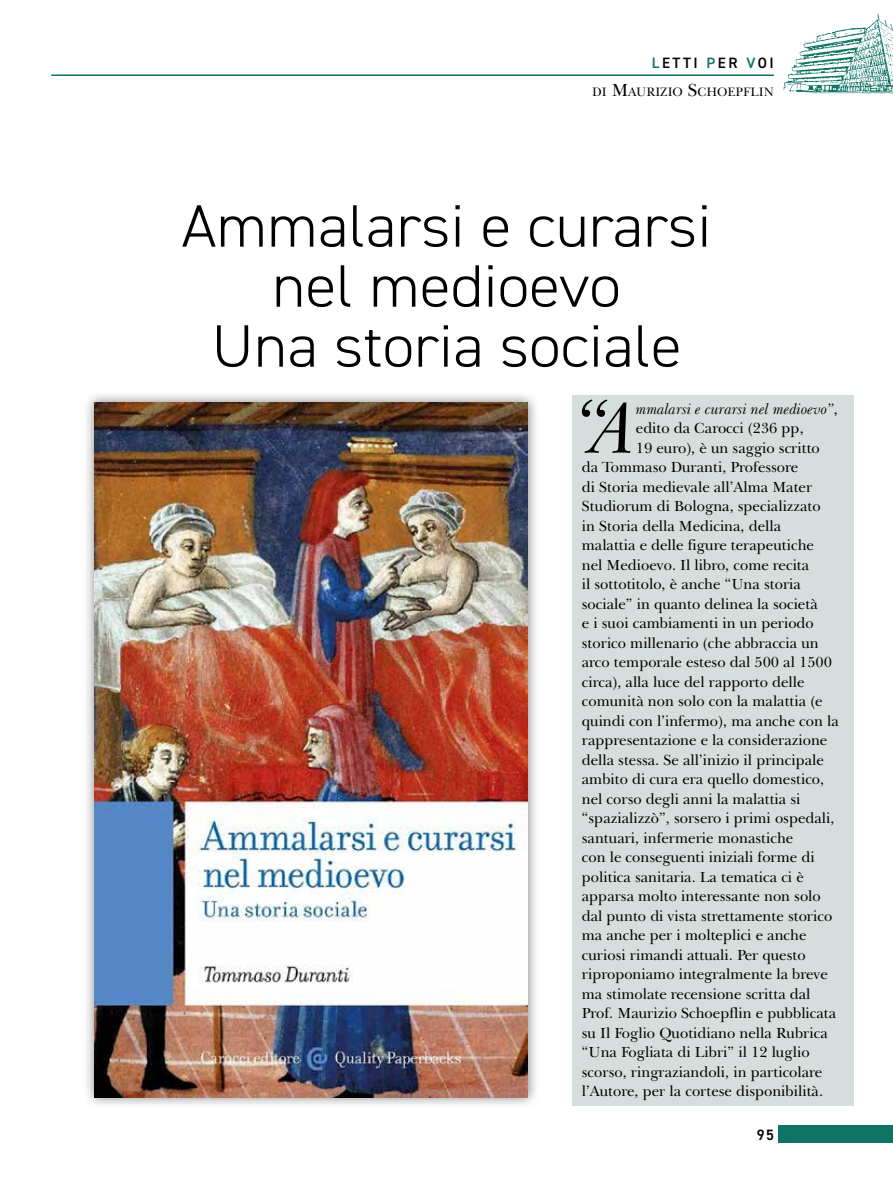
<style>
.page{position:relative;width:893px;height:1191px;background:#fff}
.page>*{position:absolute;margin:0;border:0;box-sizing:border-box;transform-origin:0 0}
.t1{font:italic 73.05px "New Baskerville IT Cby BT";color:#000}
.t2{font:300 60px/60px "DIN2014";color:#000;text-align:center;scale:1.06 1}
.t3{font:15px "New Baskerville IT Cby BT";color:#000}
.t4{font:italic 15px "New Baskerville IT Cby BT";color:#000}
.t5{font:600 15px "DIN2014";letter-spacing:.17em;color:#000}
.t6{font:12.6px "New Baskerville IT Cby BT";color:#000}
.s1{color:#0f7366}
.s2{font-size:18px}
.s3{font-style:normal}
</style>
<div class="page">
<div style="left:778px;top:1125px;width:115px;height:17px;background:#0f7366"></div>
<svg style="left:783px;top:14px;width:110px;height:80px"></svg>
<hr style="left:51px;top:74px;width:723px;height:2px;background:#0f7366">
<div style="left:572px;top:395px;width:282px;height:710px;background:#d5dedc"></div>
<div style="left:83px;top:391px;width:456px;height:717px;background:#000;opacity:.5"></div>
<img style="left:95px;top:403px;width:433px;height:694px">
<p class="t5" style="left:652px;top:53px;width:123px"><span class="s1">L</span>ETTI <span class="s1">P</span>ER <span class="s1">V</span>OI</p>
<p class="t6" style="left:592px;top:84px;width:183px">DI <span class="s2">M</span>AURIZIO <span class="s2">S</span>CHOEPFLIN</p>
<h2 class="t2" style="left:181px;top:196px;width:501px">Ammalarsi e curarsi nel medioevo<br>Una storia sociale</h2>
<h1 class="t1" style="left:574px;top:383px;width:63px">“A</h1>
<p class="t4" style="left:636px;top:399px;width:203px">mmalarsi e curarsi nel medioevo”<span class="s3">,</span></p>
<p class="t3" style="left:636px;top:419px;width:169px">edito da Carocci (236 pp,</p>
<p class="t3" style="left:636px;top:438px;width:186px">19 euro), è un saggio scritto</p>
<p class="t3" style="left:582px;top:458px;width:218px">da Tommaso Duranti, Professore</p>
<p class="t3" style="left:582px;top:477px;width:232px">di Storia medievale all’Alma Mater</p>
<p class="t3" style="left:582px;top:497px;width:240px">Studiorum di Bologna, specializzato</p>
<p class="t3" style="left:582px;top:516px;width:201px">in Storia della Medicina, della</p>
<p class="t3" style="left:582px;top:536px;width:234px">malattia e delle figure terapeutiche</p>
<p class="t3" style="left:582px;top:555px;width:229px">nel Medioevo. Il libro, come recita</p>
<p class="t3" style="left:582px;top:575px;width:221px">il sottotitolo, è anche “Una storia</p>
<p class="t3" style="left:582px;top:594px;width:237px">sociale” in quanto delinea la società</p>
<p class="t3" style="left:582px;top:614px;width:233px">e i suoi cambiamenti in un periodo</p>
<p class="t3" style="left:582px;top:633px;width:238px">storico millenario (che abbraccia un</p>
<p class="t3" style="left:582px;top:653px;width:252px">arco temporale esteso dal 500 al 1500</p>
<p class="t3" style="left:582px;top:672px;width:224px">circa), alla luce del rapporto delle</p>
<p class="t3" style="left:582px;top:692px;width:242px">comunità non solo con la malattia (e</p>
<p class="t3" style="left:582px;top:711px;width:259px">quindi con l’infermo), ma anche con la</p>
<p class="t3" style="left:582px;top:731px;width:247px">rappresentazione e la considerazione</p>
<p class="t3" style="left:582px;top:750px;width:243px">della stessa. Se all’inizio il principale</p>
<p class="t3" style="left:582px;top:770px;width:244px">ambito di cura era quello domestico,</p>
<p class="t3" style="left:582px;top:789px;width:220px">nel corso degli anni la malattia si</p>
<p class="t3" style="left:582px;top:809px;width:254px">“spazializzò”, sorsero i primi ospedali,</p>
<p class="t3" style="left:582px;top:828px;width:213px">santuari, infermerie monastiche</p>
<p class="t3" style="left:582px;top:848px;width:234px">con le conseguenti iniziali forme di</p>
<p class="t3" style="left:582px;top:867px;width:223px">politica sanitaria. La tematica ci è</p>
<p class="t3" style="left:582px;top:887px;width:240px">apparsa molto interessante non solo</p>
<p class="t3" style="left:582px;top:906px;width:252px">dal punto di vista strettamente storico</p>
<p class="t3" style="left:582px;top:926px;width:226px">ma anche per i molteplici e anche</p>
<p class="t3" style="left:582px;top:945px;width:225px">curiosi rimandi attuali. Per questo</p>
<p class="t3" style="left:582px;top:965px;width:248px">riproponiamo integralmente la breve</p>
<p class="t3" style="left:582px;top:984px;width:230px">ma stimolate recensione scritta dal</p>
<p class="t3" style="left:582px;top:1004px;width:256px">Prof. Maurizio Schoepflin e pubblicata</p>
<p class="t3" style="left:582px;top:1023px;width:247px">su Il Foglio Quotidiano nella Rubrica</p>
<p class="t3" style="left:582px;top:1043px;width:229px">“Una Fogliata di Libri” il 12 luglio</p>
<p class="t3" style="left:582px;top:1062px;width:242px">scorso, ringraziandoli, in particolare</p>
<p class="t3" style="left:582px;top:1082px;width:243px">l’Autore, per la cortese disponibilità.</p>
<p class="t5" style="left:757px;top:1124px;width:19px">95</p>
</div>
